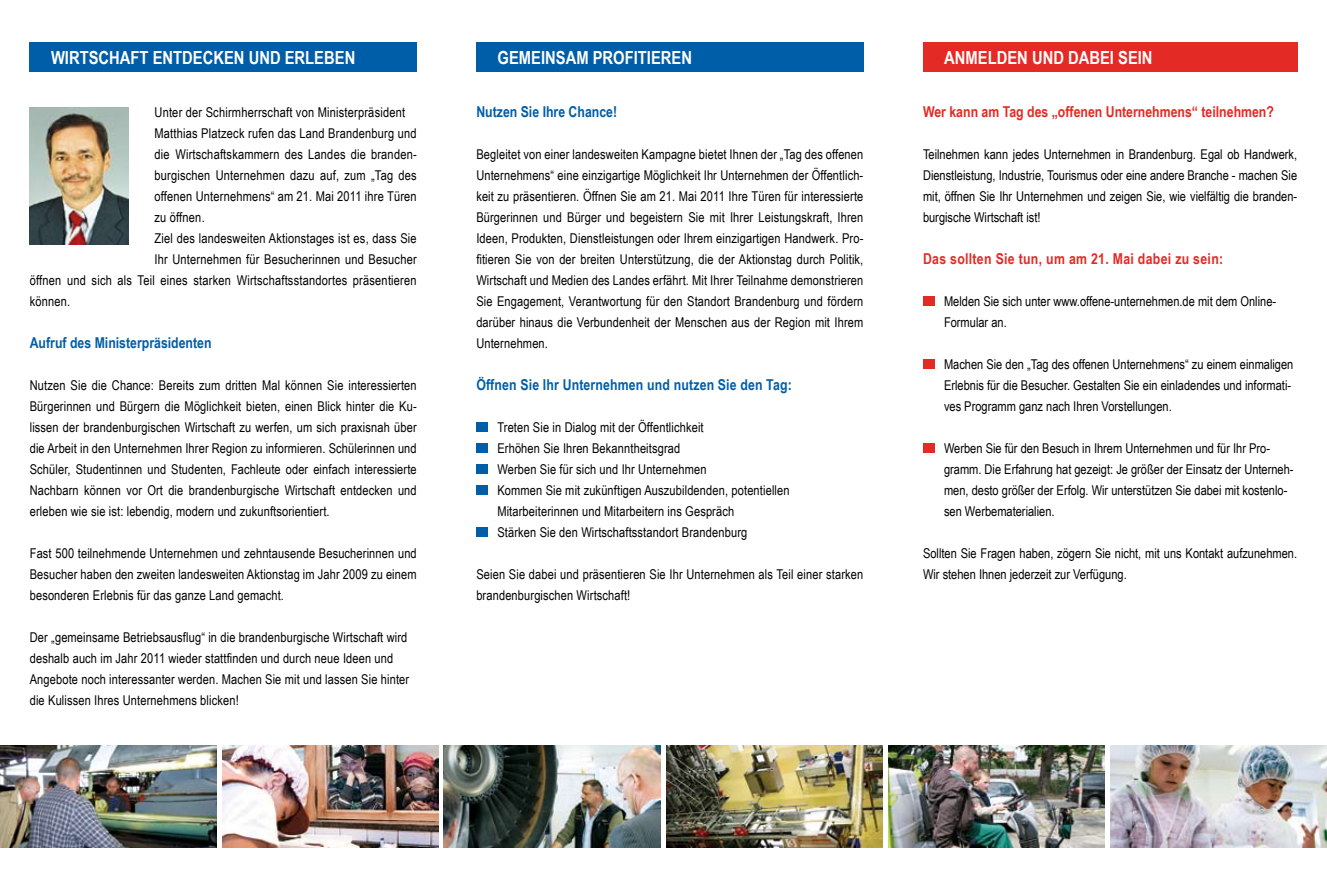
<style>
.page{position:relative;width:1327px;height:893px;background:#fff}
.page>*{position:absolute;margin:0;border:0;box-sizing:border-box;transform-origin:0 0}
.t1{font:700 18px "Arial Narrow";color:#fff}
.t2{font:700 15px "Arial Narrow";color:#005ea8}
.t3{font:700 15px "Arial Narrow";color:#e42a25}
.t4{font:700 15px "Arial Narrow";letter-spacing:.02em;color:#e42a25}
.t5{font:13.5px/21px "Arial Narrow";letter-spacing:.01em;color:#000}
</style>
<div class="page">
<div style="left:30px;top:43px;width:387px;height:29px;background:#005ea8"></div>
<div style="left:476px;top:43px;width:387px;height:29px;background:#005ea8"></div>
<div style="left:923px;top:43px;width:374px;height:29px;background:#e42a25"></div>
<div style="left:923px;top:296px;width:11px;height:10px;background:#e42a25"></div>
<div style="left:923px;top:443px;width:11px;height:10px;background:#e42a25"></div>
<img style="left:30px;top:108px;width:99px;height:136px">
<img style="left:0;top:746px;width:216px;height:102px">
<img style="left:222px;top:746px;width:216px;height:102px">
<img style="left:444px;top:746px;width:216px;height:102px">
<img style="left:666px;top:746px;width:216px;height:102px">
<img style="left:888px;top:746px;width:216px;height:102px">
<img style="left:1110px;top:746px;width:217px;height:102px">
<div style="left:476px;top:444px;width:12px;height:9px;background:#005ea8"></div>
<div style="left:476px;top:465px;width:12px;height:9px;background:#005ea8"></div>
<div style="left:476px;top:486px;width:12px;height:9px;background:#005ea8"></div>
<div style="left:476px;top:528px;width:12px;height:9px;background:#005ea8"></div>
<div style="left:923px;top:359px;width:11px;height:10px;background:#e42a25"></div>
<div style="left:476px;top:423px;width:12px;height:9px;background:#005ea8"></div>
<h1 class="t1" style="left:51px;top:44px;width:153px">Wirtsc haft Entdecke</h1>
<h1 class="t1" style="left:234px;top:44px;width:123px">n und Erleben</h1>
<h1 class="t1" style="left:497px;top:44px;width:21px">Gemei</h1>
<h1 class="t1" style="left:545px;top:44px;width:148px">nsam profitieren</h1>
<h1 class="t1" style="left:944px;top:44px;width:210px">Anmelden und Dabei sein</h1>
<p class="t5" style="left:154px;top:101px;width:252px">Unter der Schirmherrschaft von Ministerpräsident</p>
<p class="t5" style="left:154px;top:122px;width:264px">Matthias Platzeck rufen das Land Brandenburg und</p>
<p class="t5" style="left:154px;top:143px;width:264px">die Wirtschaftskammern des Landes die branden-</p>
<p class="t5" style="left:154px;top:164px;width:264px">burgischen Unternehmen dazu auf, zum „Tag des</p>
<p class="t5" style="left:154px;top:185px;width:264px">offenen Unternehmens“ am 21. Mai 2011 ihre Türen</p>
<p class="t5" style="left:154px;top:206px;width:52px">zu öffnen.</p>
<p class="t5" style="left:154px;top:227px;width:264px">Ziel des landesweiten Aktionstages ist es, dass Sie</p>
<p class="t5" style="left:154px;top:248px;width:264px">Ihr Unternehmen für Besucherinnen und Besucher</p>
<p class="t5" style="left:30px;top:269px;width:388px">öffnen und sich als Teil eines starken Wirtschaftsstandortes präsentieren</p>
<p class="t5" style="left:30px;top:290px;width:42px">können.</p>
<p class="t2" style="left:30px;top:331px;width:183px">Aufruf des Ministerpräsidenten</p>
<p class="t5" style="left:30px;top:374px;width:388px;text-align:justify">Nutzen Sie die Chance: Bereits zum dritten Mal können Sie interessierten Bürgerinnen und Bürgern die Möglichkeit bieten, einen Blick hinter die Ku&shy;lissen der brandenburgischen Wirtschaft zu werfen, um sich praxisnah über die Arbeit in den Unternehmen Ihrer Region zu informieren. Schülerinnen und Schüler, Studentinnen und Studenten, Fachleute oder einfach interessierte Nachbarn können vor Ort die brandenburgische Wirtschaft entdecken und erleben wie sie ist: lebendig, modern und zukunftsorientiert.</p>
<p class="t5" style="left:30px;top:542px;width:388px;text-align:justify">Fast 500 teilnehmende Unternehmen und zehntausende Besucherinnen und Besucher haben den zweiten landesweiten Aktionstag im Jahr 2009 zu einem besonderen Erlebnis für das ganze Land gemacht.</p>
<p class="t5" style="left:30px;top:626px;width:381px">Der „gemeinsame Betriebsausflug“ in die brandenburgische Wirtschaft wird deshalb auch im Jahr 2011 wieder stattfinden und durch neue Ideen und Angebote noch interessanter werden. Machen Sie mit und lassen Sie hinter die Kulissen Ihres Unternehmens blicken!</p>
<p class="t2" style="left:476px;top:100px;width:142px">Nutzen Sie Ihre Chance!</p>
<p class="t5" style="left:476px;top:143px;width:388px;text-align:justify">Begleitet von einer landesweiten Kampagne bietet Ihnen der „Tag des offenen Unternehmens“ eine einzigartige Möglichkeit Ihr Unternehmen der Öffentlich&shy;keit zu präsentieren. Öffnen Sie am 21. Mai 2011 Ihre Türen für interessierte Bürgerinnen und Bürger und begeistern Sie mit Ihrer Leistungskraft, Ihren Ideen, Produkten, Dienstleistungen oder Ihrem einzigartigen Handwerk. Pro&shy;fitieren Sie von der breiten Unterstützung, die der Aktionstag durch Politik, Wirtschaft und Medien des Landes erfährt. Mit Ihrer Teilnahme demonstrieren Sie Engagement, Verantwortung für den Standort Brandenburg und fördern darüber hinaus die Verbundenheit der Menschen aus der Region mit Ihrem Unternehmen.</p>
<p class="t2" style="left:476px;top:373px;width:317px">Öffnen Sie Ihr Unternehmen und nutzen Sie den Tag:</p>
<p class="t5" style="left:497px;top:416px;width:294px">Treten Sie in Dialog mit der Öffentlichkeit<br>Erhöhen Sie Ihren Bekanntheitsgrad<br>Werben Sie für sich und Ihr Unternehmen<br>Kommen Sie mit zukünftigen Auszubildenden, potentiellen Mitarbeiterinnen und Mitarbeitern ins Gespräch<br>Stärken Sie den Wirtschaftsstandort Brandenburg</p>
<p class="t5" style="left:476px;top:563px;width:388px">Seien Sie dabei und präsentieren Sie Ihr Unternehmen als Teil einer starken brandenburgischen Wirtschaft!</p>
<p class="t3" style="left:923px;top:100px;width:352px">Wer kann am Tag des „offenen Unternehmens“ teilnehmen?</p>
<p class="t5" style="left:923px;top:143px;width:376px;text-align:justify">Teilnehmen kann jedes Unternehmen in Brandenburg. Egal ob Handwerk, Dienstleistung, Industrie, Tourismus oder eine andere Branche - machen Sie mit, öffnen Sie Ihr Unternehmen und zeigen Sie, wie vielfältig die branden&shy;burgische Wirtschaft ist!</p>
<p class="t4" style="left:923px;top:247px;width:302px">Das sollten Sie tun, um am 21. Mai dabei zu sein:</p>
<p class="t5" style="left:944px;top:290px;width:334px">Melden Sie sich unter www.offene-unternehmen.de mit dem Online-<br>Formular an.</p>
<p class="t5" style="left:944px;top:353px;width:351px">Machen Sie den „Tag des offenen Unternehmens“ zu einem einmaligen<br>Erlebnis für die Besucher. Gestalten Sie ein einladendes und informati&shy;ves Programm ganz nach Ihren Vorstellungen.</p>
<p class="t5" style="left:944px;top:437px;width:351px">Werben Sie für den Besuch in Ihrem Unternehmen und für Ihr Pro&shy;gramm. Die Erfahrung hat gezeigt: Je größer der Einsatz der Unterneh&shy;men, desto größer der Erfolg. Wir unterstützen Sie dabei mit kostenlo&shy;sen Werbematerialien.</p>
<p class="t5" style="left:923px;top:542px;width:376px">Sollten Sie Fragen haben, zögern Sie nicht, mit uns Kontakt aufzunehmen.<br>Wir stehen Ihnen jederzeit zur Verfügung.</p>
</div>
